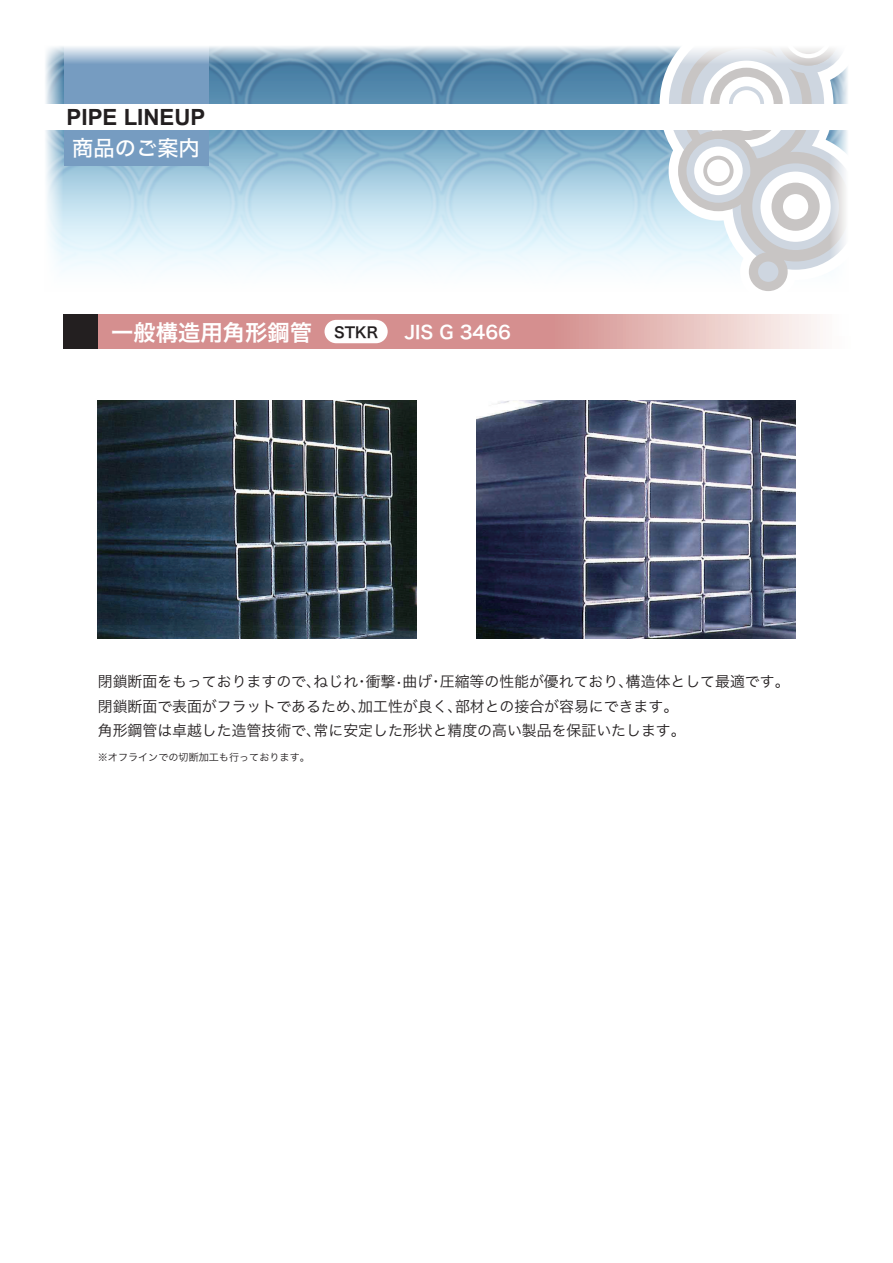
<style>
.page{position:relative;width:893px;height:1263px;background:#fff}
.page>*{position:absolute;margin:0;border:0;box-sizing:border-box;transform-origin:0 0}
.t1{font:22.35px "Hiragino Sans W6";color:#fff}
.t2{font:700 22.35px "Arial";color:#231f20}
.t3{font:21.3px "Hiragino Sans W5";color:#fff}
.t4{font:18px "Hiragino Sans W6";color:#fff}
.t5{font:14.85px/24.5px "Hiragino Sans W3";color:#231f20}
.t6{font:10.05px "Hiragino Sans W3";color:#231f20}
.s1{font-size:14.85px;color:#231f20}
</style>
<div class="page">
<img style="left:63px;top:64px;width:597px;height:71px">
<svg style="left:63px;top:135px;width:754px;height:201px"></svg>
<div style="left:740px;top:243px;width:56px;height:57px;background:#fff;border-radius:50%"></div>
<svg style="left:660px;top:64px;width:169px;height:216px"></svg>
<div style="left:771px;top:183px;width:49px;height:48px;border:11px solid #c8c5c4;border-radius:50%"></div>
<div style="left:753px;top:257px;width:30px;height:29px;background:#ced6e0;border-radius:50%"></div>
<div style="left:749px;top:252px;width:39px;height:39px;border:9px solid #c8c5c4;border-radius:50%"></div>
<div style="left:741px;top:152px;width:109px;height:109px;border:11px solid #c8c5c4;border-radius:50%"></div>
<svg style="left:98px;top:315px;width:719px;height:34px;background:#dca3a2"></svg>
<div style="left:64px;top:315px;width:34px;height:34px;background:#231f20"></div>
<div style="left:325px;top:320px;width:63px;height:23px;background:#fff;border-radius:12px"></div>
<div style="left:64px;top:43px;width:144px;height:123px;background:#769cc1"></div>
<div style="left:0;top:104px;width:893px;height:26px;background:#fff"></div>
<img style="left:98px;top:401px;width:319px;height:238px">
<img style="left:476px;top:401px;width:319px;height:238px">
<svg style="left:63px;top:43px;width:766px;height:21px"></svg>
<svg style="left:45px;top:46px;width:18px;height:220px"></svg>
<svg style="left:829px;top:48px;width:21px;height:212px"></svg>
<h1 class="t2" style="left:67px;top:103px;width:140px">PIPE LINEUP</h1>
<h2 class="t3" style="left:72px;top:129px;width:129px">商品のご案内</h2>
<h1 class="t1" style="left:111px;top:312px;width:269px">一般構造用角形鋼管 <span class="s1">STKR</span></h1>
<p class="t4" style="left:404px;top:316px;width:108px">JIS G 3466</p>
<p class="t5" style="left:98px;top:668px;width:693px">閉鎖断面をもっておりますので、ねじれ・衝撃•曲げ・圧縮等の性能が優れており、構造体として最適です。閉鎖断面で表面がフラットであるため、加工性が良く、部材との接合が容易にできます。<br>角形鋼管は卓越した造管技術で、常に安定した形状と精度の高い製品を保証いたします。</p>
<p class="t6" style="left:98px;top:748px;width:214px">※オフラインでの切断加工も行っております。</p>
</div>
